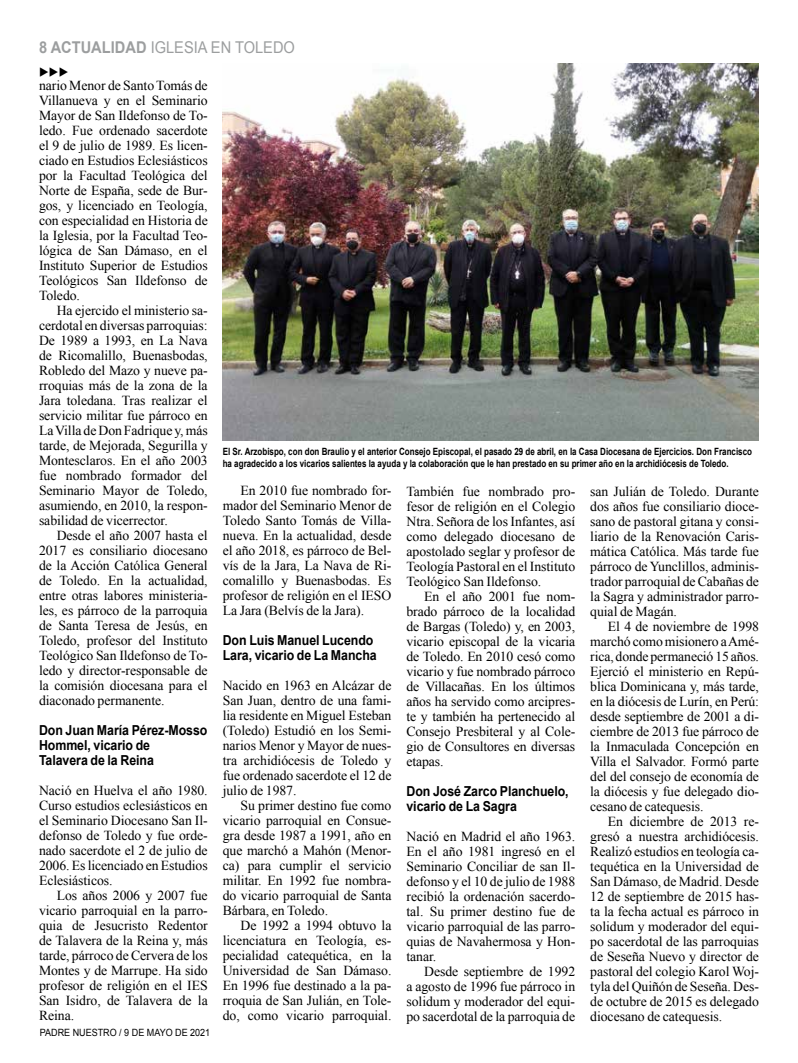
<style>
.page{position:relative;width:798px;height:1063px;background:#fff}
.page>*{position:absolute;margin:0;border:0;box-sizing:border-box;transform-origin:0 0}
.t1{font:16.25px "Arial";color:#9c9e9f;scale:.9 1}
.t2{font:13.75px/15px "Times New Roman";letter-spacing:-.005em;color:#000;text-align:justify}
.t3{font:700 13.75px/15px "Arial";letter-spacing:-.005em;color:#000;scale:.9 1}
.t4{font:11.25px "Wingdings 3";color:#000}
.t5{font:700 10px/12px "Arial";color:#000;scale:.8 1}
.t6{font:10px "Arial";color:#000;scale:.9 1}
.s1{font-weight:700}
</style>
<div class="page">
<img style="left:223px;top:64px;width:535px;height:376px">
<p class="t1" style="left:39px;top:37px;width:286px"><span class="s1">8 ACTUALIDAD</span> IGLESIA EN TOLEDO</p>
<p class="t2" style="left:39px;top:78px;width:170px">nario Menor de Santo Tomás de Villanueva y en el Seminario Mayor de San Ildefonso de To&shy;ledo. Fue ordenado sacerdote el 9 de julio de 1989. Es licen&shy;ciado en Estudios Eclesiásticos por la Facultad Teológica del Norte de España, sede de Bur&shy;gos, y licenciado en Teología, con especialidad en Historia de la Iglesia, por la Facultad Teo&shy;lógica de San Dámaso, en el Instituto Superior de Estudios Teológicos San Ildefonso de Toledo.</p>
<p class="t2" style="left:39px;top:303px;width:170px;text-indent:18px">Ha ejercido el ministerio sa&shy;cerdotal en diversas parroquias:<br>De 1989 a 1993, en La Nava de Ricomalillo, Buenasbodas, Robledo del Mazo y nueve pa&shy;rroquias más de la zona de la Jara toledana. Tras realizar el servicio militar fue párroco en La Villa de Don Fadrique y, más tarde, de Mejorada, Segurilla y Montesclaros. En el año 2003 fue nombrado formador del Seminario Mayor de Toledo, asumiendo, en 2010, la respon&shy;sabilidad de vicerrector.</p>
<p class="t2" style="left:39px;top:528px;width:170px;text-indent:18px">Desde el año 2007 hasta el 2017 es consiliario diocesano de la Acción Católica General de Toledo. En la actualidad, entre otras labores ministeria&shy;les, es párroco de la parroquia de Santa Teresa de Jesús, en Toledo, profesor del Instituto Teológico San Ildefonso de To&shy;ledo y director-responsable de la comisión diocesana para el diaconado permanente.</p>
<p class="t3" style="left:39px;top:723px;width:188px">Don Juan María Pérez-Mosso<br>Hommel, vicario de<br>Talavera de la Reina</p>
<p class="t2" style="left:39px;top:783px;width:170px">Nació en Huelva el año 1980.<br>Curso estudios eclesiásticos en el Seminario Diocesano San Il&shy;defonso de Toledo y fue orde&shy;nado sacerdote el 2 de julio de 2006. Es licenciado en Estudios Eclesiásticos.</p>
<p class="t2" style="left:39px;top:888px;width:170px;text-indent:18px">Los años 2006 y 2007 fue vicario parroquial en la parro&shy;quia de Jesucristo Redentor de Talavera de la Reina y, más tarde, párroco de Cervera de los Montes y de Marrupe. Ha sido profesor de religión en el IES San Isidro, de Talavera de la Reina.</p>
<p class="t4" style="left:39px;top:66px;width:31px">◆◆◆</p>
<p class="t5" style="left:223px;top:446px;width:662px">El Sr. Arzobispo, con don Braulio y el anterior Consejo Episcopal, el pasado 29 de abril, en la Casa Diocesana de Ejercicios. Don Francisco ha agradecido a los vicarios salientes la ayuda y la colaboración que le han prestado en su primer año en la archidiócesis de Toledo.</p>
<p class="t2" style="left:223px;top:483px;width:170px;text-indent:18px">En 2010 fue nombrado for&shy;mador del Seminario Menor de Toledo Santo Tomás de Villa&shy;nueva. En la actualidad, desde el año 2018, es párroco de Bel&shy;vís de la Jara, La Nava de Ri&shy;comalillo y Buenasbodas. Es profesor de religión en el IESO La Jara (Belvís de la Jara).</p>
<p class="t3" style="left:223px;top:633px;width:172px">Don Luis Manuel Lucendo<br>Lara, vicario de La Mancha</p>
<p class="t2" style="left:223px;top:678px;width:170px">Nacido en 1963 en Alcázar de San Juan, dentro de una fami&shy;lia residente en Miguel Esteban (Toledo) Estudió en los Semi&shy;narios Menor y Mayor de nues&shy;tra archidiócesis de Toledo y fue ordenado sacerdote el 12 de julio de 1987.</p>
<p class="t2" style="left:223px;top:798px;width:170px;text-indent:18px">Su primer destino fue como vicario parroquial en Consue&shy;gra desde 1987 a 1991, año en que marchó a Mahón (Menor&shy;ca) para cumplir el servicio militar. En 1992 fue nombra&shy;do vicario parroquial de Santa Bárbara, en Toledo.</p>
<p class="t2" style="left:223px;top:918px;width:170px;text-indent:18px">De 1992 a 1994 obtuvo la licenciatura en Teología, es&shy;pecialidad catequética, en la Universidad de San Dámaso.<br>En 1996 fue destinado a la pa&shy;rroquia de San Julián, en Tole&shy;do, como vicario parroquial.</p>
<p class="t2" style="left:590px;top:484px;width:170px">san Julián de Toledo. Durante dos años fue consiliario dioce&shy;sano de pastoral gitana y consi&shy;liario de la Renovación Caris&shy;mática Católica. Más tarde fue párroco de Yunclillos, adminis&shy;trador parroquial de Cabañas de la Sagra y administrador parro&shy;quial de Magán.</p>
<p class="t2" style="left:590px;top:619px;width:170px;text-indent:18px">El 4 de noviembre de 1998 marchó como misionero a Amé&shy;rica, donde permaneció 15 años.<br>Ejerció el ministerio en Repú&shy;blica Dominicana y, más tarde, en la diócesis de Lurín, en Perú: desde septiembre de 2001 a di&shy;ciembre de 2013 fue párroco de la Inmaculada Concepción en Villa el Salvador. Formó parte del del consejo de economía de la diócesis y fue delegado dio&shy;cesano de catequesis.</p>
<p class="t2" style="left:590px;top:814px;width:170px;text-indent:18px">En diciembre de 2013 re&shy;gresó a nuestra archidiócesis.<br>Realizó estudios en teología ca&shy;tequética en la Universidad de San Dámaso, de Madrid. Desde 12 de septiembre de 2015 has&shy;ta la fecha actual es párroco in solidum y moderador del equi&shy;po sacerdotal de las parroquias de Seseña Nuevo y director de pastoral del colegio Karol Woj&shy;tyla del Quiñón de Seseña. Des&shy;de octubre de 2015 es delegado diocesano de catequesis.</p>
<p class="t2" style="left:406px;top:484px;width:170px">También fue nombrado pro&shy;fesor de religión en el Colegio Ntra. Señora de los Infantes, así como delegado diocesano de apostolado seglar y profesor de Teología Pastoral en el Instituto Teológico San Ildefonso.</p>
<p class="t2" style="left:406px;top:589px;width:170px;text-indent:18px">En el año 2001 fue nom&shy;brado párroco de la localidad de Bargas (Toledo) y, en 2003, vicario episcopal de la vicaria de Toledo. En 2010 cesó como vicario y fue nombrado párroco de Villacañas. En los últimos años ha servido como arcipres&shy;te y también ha pertenecido al Consejo Presbiteral y al Cole&shy;gio de Consultores en diversas etapas.</p>
<p class="t3" style="left:406px;top:784px;width:182px">Don José Zarco Planchuelo, vicario de La Sagra</p>
<p class="t2" style="left:406px;top:829px;width:170px">Nació en Madrid el año 1963.<br>En el año 1981 ingresó en el Seminario Conciliar de san Il&shy;defonso y el 10 de julio de 1988 recibió la ordenación sacerdo&shy;tal. Su primer destino fue de vicario parroquial de las parro&shy;quias de Navahermosa y Hon&shy;tanar.</p>
<p class="t2" style="left:406px;top:964px;width:170px;text-indent:18px">Desde septiembre de 1992 a agosto de 1996 fue párroco in solidum y moderador del equi&shy;po sacerdotal de la parroquia de</p>
<p class="t6" style="left:40px;top:1026px;width:191px">PADRE NUESTRO / 9 DE MAYO DE 2021</p>
</div>
